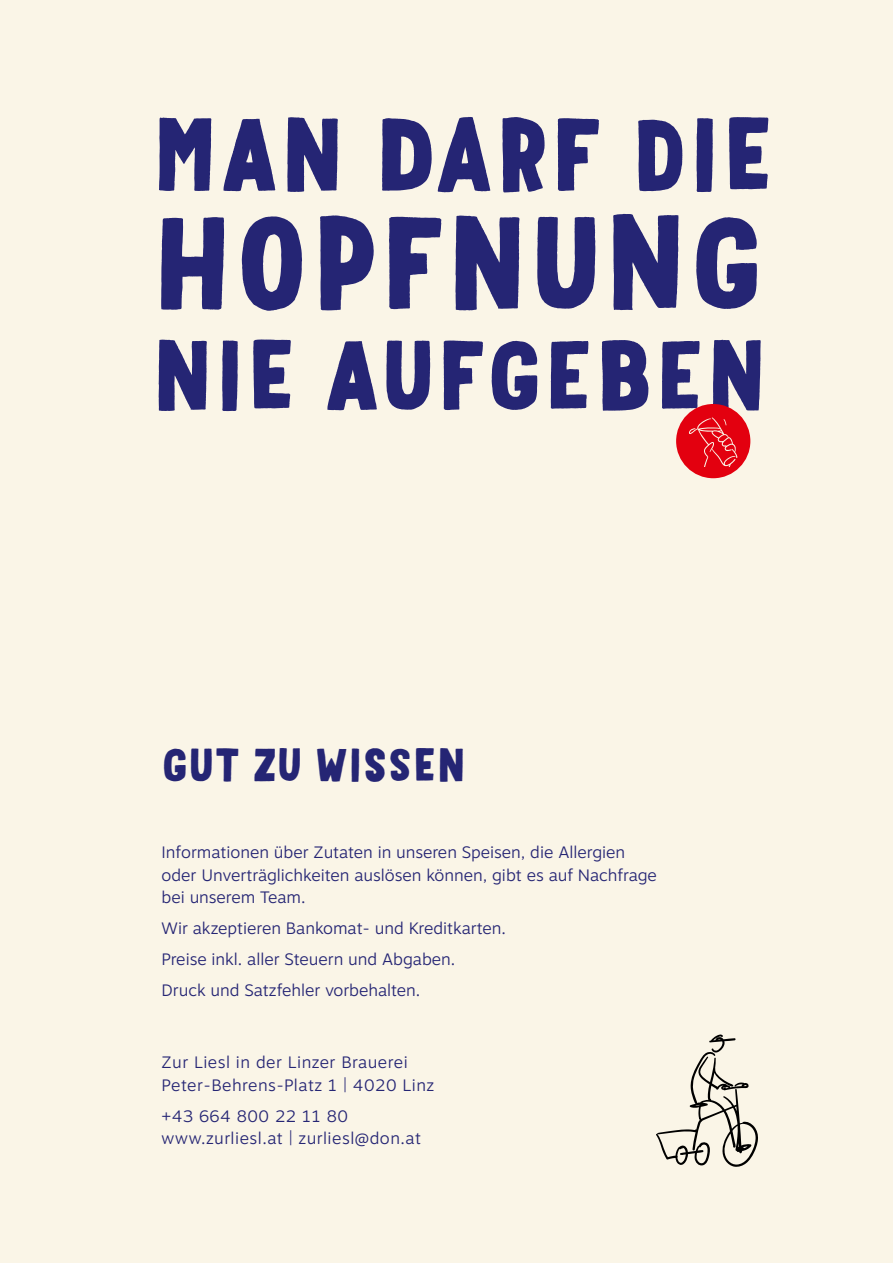
<style>
.page{position:relative;width:893px;height:1263px;background:#faf5e7}
.page>*{position:absolute;margin:0;border:0;box-sizing:border-box;transform-origin:0 0}
.t1{font:500 127.5px "Mr Dodo";color:#252574}
.t2{font:500 100.5px "Mr Dodo";color:#252574}
.t3{font:500 96px "Mr Dodo";color:#252574}
.t4{font:500 45.3px "Mr Dodo";color:#252574}
.t5{font:300 16.5px/22.5px "Motiva Sans";color:#252574}
.t6{font:300 16.5px/22.5px "Motiva Sans";letter-spacing:.03em;color:#252574}
</style>
<div class="page">
<svg style="left:656px;top:1034px;width:102px;height:133px"></svg>
<div style="left:676px;top:404px;width:74px;height:74px;background:#e3000f;border-radius:50%"></div>
<svg style="left:689px;top:417px;width:48px;height:49px"></svg>
<h2 class="t2" style="left:151px;top:92px;width:625px">MAN DARF DIE</h2>
<h1 class="t1" style="left:151px;top:183px;width:615px">HOPFNUNG</h1>
<h3 class="t3" style="left:151px;top:315px;width:619px">NIE AUFGEBEN</h3>
<h3 class="t4" style="left:162px;top:737px;width:307px">GUT ZU WISSEN</h3>
<p class="t5" style="left:162px;top:841px;width:497px">Informationen über Zutaten in unseren Speisen, die Allergien oder Unverträglichkeiten auslösen können, gibt es auf Nachfrage bei unserem Team.</p>
<p class="t5" style="left:162px;top:913px;width:346px;line-height:31px">Wir akzeptieren Bankomat- und Kreditkarten.<br>Preise inkl. aller Steuern und Abgaben.<br>Druck und Satzfehler vorbehalten.</p>
<p class="t6" style="left:162px;top:1051px;width:274px">Zur Liesl in der Linzer Brauerei<br>Peter-Behrens-Platz 1 | 4020 Linz</p>
<p class="t6" style="left:162px;top:1104px;width:261px">+43 664 800 22 11 80 www.zurliesl.at | zurliesl@don.at</p>
</div>
